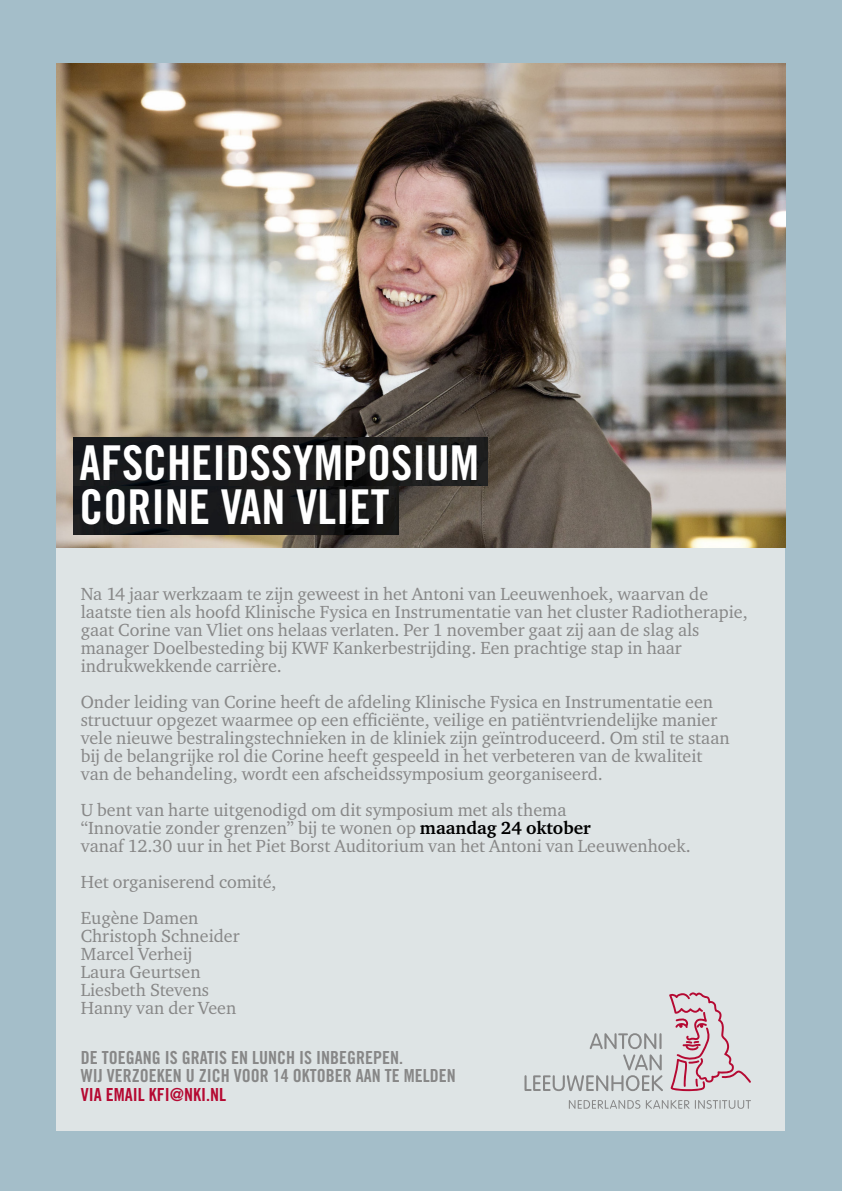
<style>
.page{position:relative;width:842px;height:1191px;background:#a4bec9}
.page>*{position:absolute;margin:0;border:0;box-sizing:border-box;transform-origin:0 0}
.AVL_TITEL_WIT{font:48px/44px "Trade Gothic LT Std Bd Cn 20";color:#fff}
.AVL_CHAPEAU{font:18px/18px "Charter ITC";color:#878787}
.AVL_kop{font:18px/18px "Trade Gothic LT Std Bd Cn 20";color:#878787}
.s1{font-weight:700;color:#000}
.s2{color:#b50932}
</style>
<div class="page">
<div style="left:57px;top:446px;width:728px;height:684px;background:#dee4e5"></div>
<svg style="left:669px;top:992px;width:82px;height:99px"></svg>
<svg style="left:524px;top:1033px;width:139px;height:58px"></svg>
<svg style="left:569px;top:1100px;width:71px;height:8px"></svg>
<svg style="left:646px;top:1100px;width:43px;height:8px"></svg>
<svg style="left:695px;top:1100px;width:56px;height:8px"></svg>
<img style="left:57px;top:64px;width:728px;height:484px">
<img style="left:74px;top:486px;width:324px;height:48px">
<img style="left:74px;top:437px;width:414px;height:49px">
<p class="AVL_TITEL_WIT" style="left:79px;top:440px;width:401px">AFSCHEIDSSYMPOSIUM<br>CORINE VAN VLIET</p>
<p class="AVL_CHAPEAU" style="left:81px;top:585px;width:668px">Na 14 jaar werkzaam te zijn geweest in het Antoni van Leeuwenhoek, waarvan de laatste tien als hoofd Klinische Fysica en Instrumentatie van het cluster Radiotherapie, gaat Corine van Vliet ons helaas verlaten. Per 1 november gaat zij aan de slag als manager Doelbesteding bij KWF Kankerbestrijding. Een prachtige stap in haar indrukwekkende carrière.</p>
<p class="AVL_CHAPEAU" style="left:81px;top:693px;width:650px">Onder leiding van Corine heeft de afdeling Klinische Fysica en Instrumentatie een structuur opgezet waarmee op een efficiënte, veilige en patiëntvriendelijke manier vele nieuwe bestralingstechnieken in de kliniek zijn geïntroduceerd. Om stil te staan bij de belangrijke rol die Corine heeft gespeeld in het verbeteren van de kwaliteit van de behandeling, wordt een afscheidssymposium georganiseerd.</p>
<p class="AVL_CHAPEAU" style="left:81px;top:801px;width:487px">U bent van harte uitgenodigd om dit symposium met als thema</p>
<p class="AVL_CHAPEAU" style="left:81px;top:819px;width:612px">“Innovatie zonder grenzen” bij te wonen op <span class="s1">maandag 24 oktober<br></span>vanaf 12.30 uur in het Piet Borst Auditorium van het Antoni van Leeuwenhoek.</p>
<p class="AVL_CHAPEAU" style="left:81px;top:873px;width:197px">Het organiserend comité,</p>
<p class="AVL_CHAPEAU" style="left:81px;top:909px;width:119px">Eugène Damen</p>
<p class="AVL_CHAPEAU" style="left:81px;top:927px;width:160px">Christoph Schneider</p>
<p class="AVL_CHAPEAU" style="left:81px;top:945px;width:113px">Marcel Verheij</p>
<p class="AVL_CHAPEAU" style="left:81px;top:963px;width:121px">Laura Geurtsen</p>
<p class="AVL_CHAPEAU" style="left:81px;top:981px;width:130px">Liesbeth Stevens</p>
<p class="AVL_CHAPEAU" style="left:81px;top:999px;width:157px">Hanny van der Veen</p>
<p class="AVL_kop" style="left:81px;top:1049px;width:376px">DE TOEGANG IS GRATIS EN LUNCH IS INBEGREPEN.<br>WIJ VERZOEKEN U ZICH VOOR 14 OKTOBER AAN TE MELDEN<br><span class="s2">VIA EMAIL KFI@NKI.NL</span></p>
</div>
